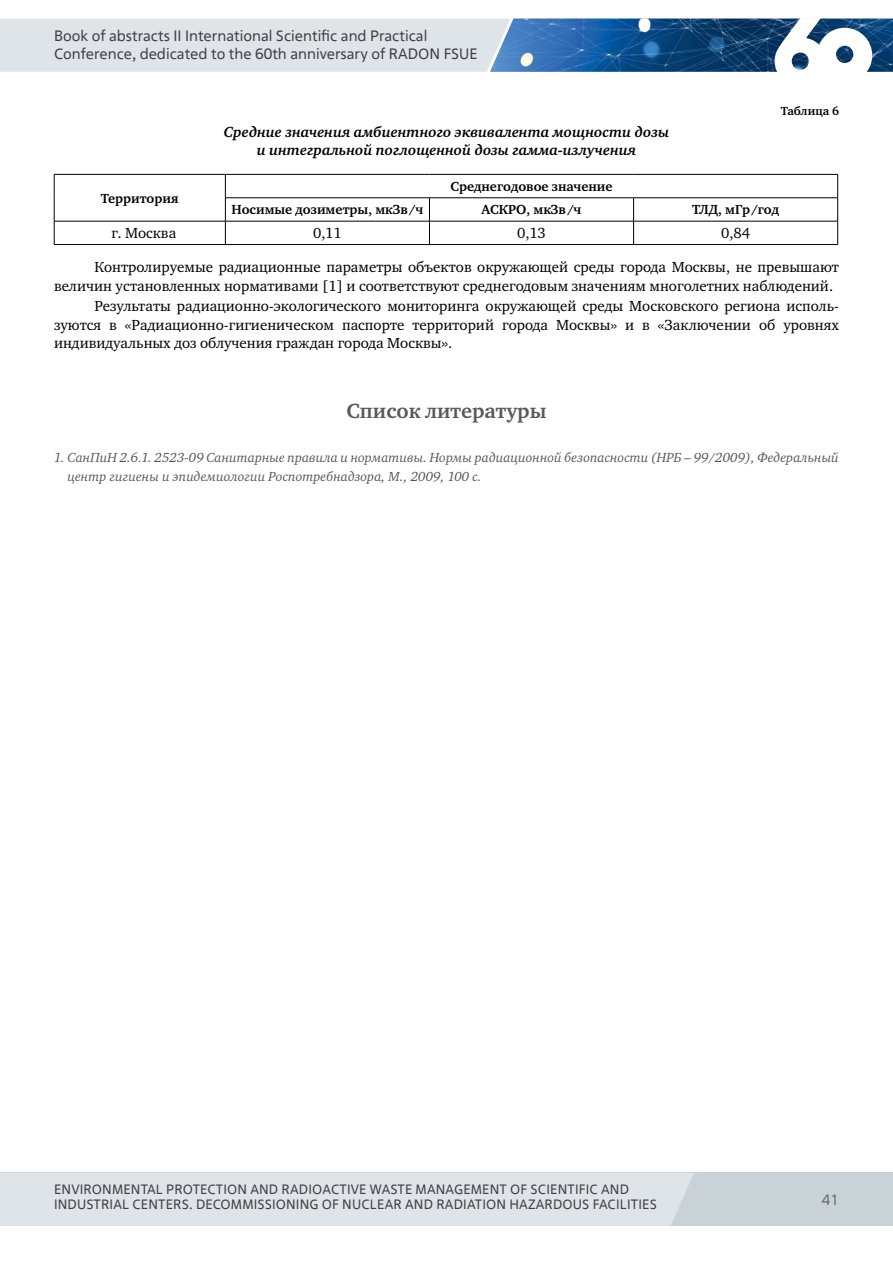
<style>
.page{position:relative;width:893px;height:1263px;background:#fff}
.page>*{position:absolute;margin:0;border:0;box-sizing:border-box;transform-origin:0 0}
.t1{font:700 21px "Charter ITC";color:#58595b}
.t2{font:15px/18.5px "Charter ITC";color:#000}
.t3{font:15px/18px "Rosatom";color:#414042}
.t4{font:italic 700 15px/18px "Charter ITC";color:#000;text-align:center}
.t5{font:15px "Rosatom";color:#6d6e71}
.t6{font:italic 13.5px/18.8px "Charter ITC";color:#58595b}
.t7{font:13.5px "Rosatom";letter-spacing:.01em;color:#414042}
.t8{font:700 13.5px "Charter ITC";color:#000}
.t9{font:700 12px "Charter ITC";color:#000}
</style>
<div class="page">
<div style="left:0;top:1172px;width:893px;height:54px;background:#c8d2d7"></div>
<div style="left:0;top:1173px;width:694px;height:53px;background:#dfe4e8"></div>
<svg style="left:0;top:18px;width:893px;height:54px;background:#9bb2c8"></svg>
<hr style="left:54px;top:174px;width:171px;height:1px;background:#000">
<hr style="left:225px;top:174px;width:204px;height:1px;background:#000">
<hr style="left:429px;top:174px;width:205px;height:1px;background:#000">
<hr style="left:634px;top:174px;width:204px;height:1px;background:#000">
<hr style="left:225px;top:197px;width:204px;height:1px;background:#000">
<hr style="left:429px;top:197px;width:205px;height:1px;background:#000">
<hr style="left:634px;top:197px;width:204px;height:1px;background:#000">
<hr style="left:54px;top:221px;width:171px;height:1px;background:#000">
<svg style="left:54px;top:175px;width:1px;height:69px"></svg>
<hr style="left:225px;top:221px;width:204px;height:1px;background:#000">
<svg style="left:225px;top:175px;width:1px;height:69px"></svg>
<hr style="left:429px;top:221px;width:205px;height:1px;background:#000">
<svg style="left:429px;top:198px;width:1px;height:46px"></svg>
<hr style="left:634px;top:221px;width:204px;height:1px;background:#000">
<svg style="left:633px;top:198px;width:1px;height:46px"></svg>
<svg style="left:837px;top:175px;width:1px;height:69px"></svg>
<hr style="left:54px;top:244px;width:171px;height:1px;background:#000">
<hr style="left:225px;top:244px;width:204px;height:1px;background:#000">
<hr style="left:429px;top:244px;width:205px;height:1px;background:#000">
<hr style="left:634px;top:244px;width:204px;height:1px;background:#000">
<p class="t3" style="left:54px;top:27px;width:425px">BOOK OF ABSTRACTS II INTERNATIONAL SCIENTIFIC AND PRACTICAL<br>CONFERENCE, DEDICATED TO THE 60TH ANNIVERSARY OF RADON FSUE</p>
<p class="t4" style="left:224px;top:123px;width:447px">Средние значения амбиентного эквивалента мощности дозы и интегральной поглощенной дозы гамма-излучения</p>
<p class="t9" style="left:781px;top:104px;width:60px">Таблица 6</p>
<p class="t8" style="left:101px;top:190px;width:79px">Территория</p>
<p class="t8" style="left:450px;top:178px;width:164px">Среднегодовое значение</p>
<p class="t8" style="left:231px;top:201px;width:194px">Носимые дозиметры, мкЗв/ч</p>
<p class="t8" style="left:481px;top:201px;width:102px">АСКРО, мкЗв/ч</p>
<p class="t8" style="left:692px;top:201px;width:89px">ТЛД, мГр/год</p>
<p class="t2" style="left:112px;top:224px;width:66px">г. Москва</p>
<p class="t2" style="left:313px;top:224px;width:30px">0,11</p>
<p class="t2" style="left:517px;top:224px;width:30px">0,13</p>
<p class="t2" style="left:721px;top:224px;width:31px">0,84</p>
<p class="t2" style="left:54px;top:258px;width:786px;text-indent:40px">Контролируемые радиационные параметры объектов окружающей среды города Москвы, не превышают величин установленных нормативами [1] и соответствуют среднегодовым значениям многолетних наблюдений.</p>
<p class="t2" style="left:54px;top:297px;width:786px;text-align:justify;text-indent:40px">Результаты радиационно-экологического мониторинга окружающей среды Московского региона исполь&shy;зуются в «Радиационно-гигиеническом паспорте территорий города Москвы» и в «Заключении об уровнях индивидуальных доз облучения граждан города Москвы».</p>
<h1 class="t1" style="left:346px;top:398px;width:201px">Список литературы</h1>
<p class="t6" style="left:68px;top:448px;width:773px;text-indent:-14px">1. СанПиН 2.6.1. 2523-09 Санитарные правила и нормативы. Нормы радиационной безопасности (НРБ – 99/2009), Федеральный центр гигиены и эпидемиологии Роспотребнадзора, М., 2009, 100 с.</p>
<p class="t7" style="left:54px;top:1181px;width:35px">ENVIRON</p>
<p class="t7" style="left:112px;top:1181px;width:64px">MENTAL PRO</p>
<p class="t7" style="left:193px;top:1181px;width:39px">TECTION</p>
<p class="t7" style="left:250px;top:1181px;width:11px">AND</p>
<p class="t7" style="left:282px;top:1181px;width:9px">RADIOAC</p>
<p class="t7" style="left:340px;top:1181px;width:98px">TIVE WASTE MANA</p>
<p class="t7" style="left:454px;top:1181px;width:85px">GEMENT OF SCIEN</p>
<p class="t7" style="left:567px;top:1181px;width:14px">TIFIC</p>
<p class="t7" style="left:601px;top:1181px;width:11px">AND</p>
<p class="t7" style="left:54px;top:1196px;width:9px">INDUS</p>
<p class="t7" style="left:94px;top:1196px;width:48px">TRIAL CEN</p>
<p class="t7" style="left:158px;top:1196px;width:57px">TERS. DECO</p>
<p class="t7" style="left:231px;top:1196px;width:31px">MMISSIONIN</p>
<p class="t7" style="left:310px;top:1196px;width:43px">G OF NUC</p>
<p class="t7" style="left:370px;top:1196px;width:16px">LEAR</p>
<p class="t7" style="left:405px;top:1196px;width:11px">AND</p>
<p class="t7" style="left:436px;top:1196px;width:9px">RADIA</p>
<p class="t7" style="left:475px;top:1196px;width:16px">TION</p>
<p class="t7" style="left:509px;top:1196px;width:37px">HAZARDOUS</p>
<p class="t7" style="left:593px;top:1196px;width:8px">FACI</p>
<p class="t7" style="left:620px;top:1196px;width:25px">LITIES</p>
<p class="t5" style="left:822px;top:1190px;width:19px">41</p>
</div>
